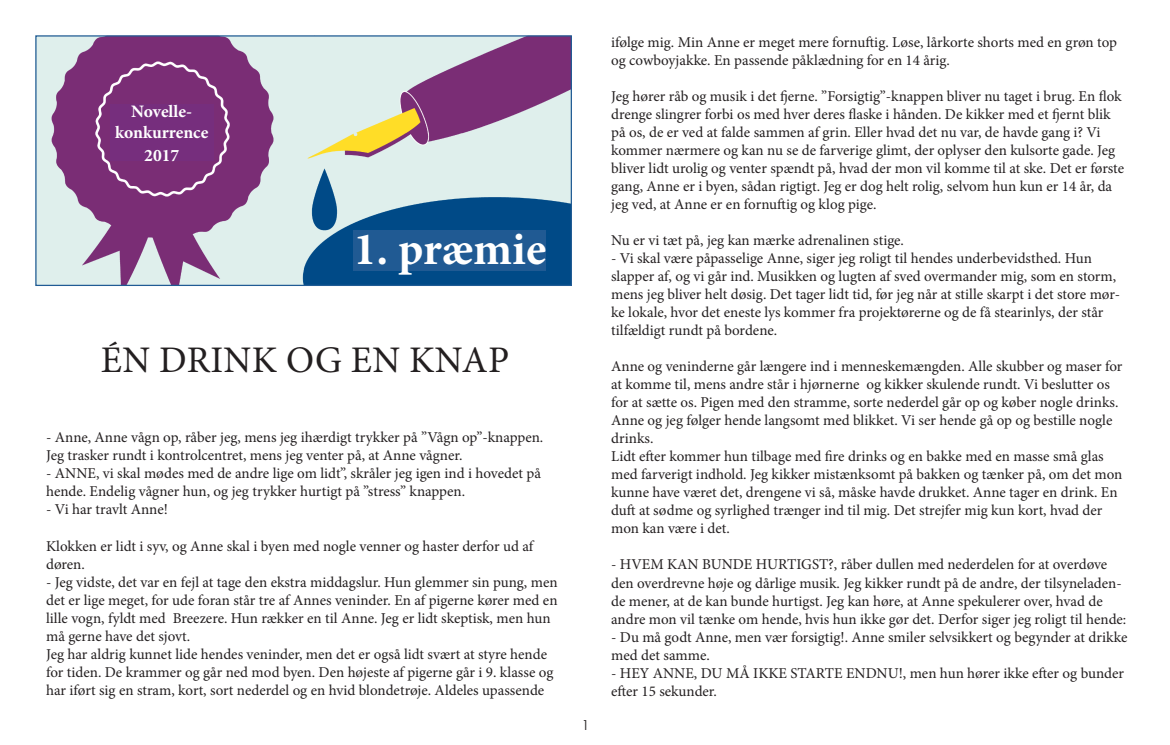
<style>
.page{position:relative;width:1170px;height:745px;background:#fff}
.page>*{position:absolute;margin:0;border:0;box-sizing:border-box;transform-origin:0 0}
.t1{font:700 46.25px "Minion Pro";color:#fff}
.t2{font:37.5px "Minion Pro";letter-spacing:.01em;color:#231f20}
.t3{font:700 17.5px "Minion Pro";color:#fff}
.t4{font:15px/18px "Minion Pro";color:#231f20}
.t5{font:13.75px "Century Gothic";color:#231f20}
</style>
<div class="page">
<img style="left:37px;top:37px;width:533px;height:247px">
<div style="left:35px;top:35px;width:537px;height:251px;border:1px solid #205b94"></div>
<div style="left:110px;top:104px;width:103px;height:56px;background:#762e7d"></div>
<div style="left:353px;top:231px;width:193px;height:40px;background:#205a93"></div>
<p class="t3" style="left:131px;top:98px;width:62px">Novelle-</p>
<p class="t3" style="left:115px;top:119px;width:95px">konkurrence</p>
<p class="t3" style="left:144px;top:143px;width:36px">2017</p>
<p class="t1" style="left:353px;top:217px;width:194px">1. præmie</p>
<p class="t2" style="left:101px;top:334px;width:410px">ÉN DRINK OG EN KNAP</p>
<p class="t4" style="left:46px;top:428px;width:499px">- Anne, Anne vågn op, råber jeg, mens jeg ihærdigt trykker på ”Vågn op”-knappen.<br>Jeg trasker rundt i kontrolcentret, mens jeg venter på, at Anne vågner.</p>
<p class="t4" style="left:46px;top:464px;width:496px">- ANNE, vi skal mødes med de andre lige om lidt”, skråler jeg igen ind i hovedet på hende. Endelig vågner hun, og jeg trykker hurtigt på ”stress” knappen.</p>
<p class="t4" style="left:46px;top:500px;width:123px">- Vi har travlt Anne!</p>
<p class="t4" style="left:46px;top:536px;width:488px">Klokken er lidt i syv, og Anne skal i byen med nogle venner og haster derfor ud af døren.</p>
<p class="t4" style="left:46px;top:572px;width:513px">- Jeg vidste, det var en fejl at tage den ekstra middagslur. Hun glemmer sin pung, men det er lige meget, for ude foran står tre af Annes veninder. En af pigerne kører med en lille vogn, fyldt med Breezere. Hun rækker en til Anne. Jeg er lidt skeptisk, men hun må gerne have det sjovt.</p>
<p class="t4" style="left:46px;top:644px;width:509px">Jeg har aldrig kunnet lide hendes veninder, men det er også lidt svært at styre hende for tiden. De krammer og går ned mod byen. Den højeste af pigerne går i 9. klasse og har iført sig en stram, kort, sort nederdel og en hvid blondetrøje. Aldeles upassende</p>
<p class="t5" style="left:581px;top:715px;width:9px">1</p>
<p class="t4" style="left:611px;top:33px;width:507px">ifølge mig. Min Anne er meget mere fornuftig. Løse, lårkorte shorts med en grøn top og cowboyjakke. En passende påklædning for en 14 årig.</p>
<p class="t4" style="left:611px;top:87px;width:514px">Jeg hører råb og musik i det fjerne. ”Forsigtig”-knappen bliver nu taget i brug. En flok drenge slingrer forbi os med hver deres flaske i hånden. De kikker med et fjernt blik på os, de er ved at falde sammen af grin. Eller hvad det nu var, de havde gang i? Vi kommer nærmere og kan nu se de farverige glimt, der oplyser den kulsorte gade. Jeg bliver lidt urolig og venter spændt på, hvad der mon vil komme til at ske. Det er første gang, Anne er i byen, sådan rigtigt. Jeg er dog helt rolig, selvom hun kun er 14 år, da jeg ved, at Anne er en fornuftig og klog pige.</p>
<p class="t4" style="left:611px;top:231px;width:294px">Nu er vi tæt på, jeg kan mærke adrenalinen stige.</p>
<p class="t4" style="left:611px;top:249px;width:510px">- Vi skal være påpasselige Anne, siger jeg roligt til hendes underbevidsthed. Hun slapper af, og vi går ind. Musikken og lugten af sved overmander mig, som en storm, mens jeg bliver helt døsig. Det tager lidt tid, før jeg når at stille skarpt i det store mør&shy;ke lokale, hvor det eneste lys kommer fra projektørerne og de få stearinlys, der står tilfældigt rundt på bordene.</p>
<p class="t4" style="left:611px;top:357px;width:513px">Anne og veninderne går længere ind i menneskemængden. Alle skubber og maser for at komme til, mens andre står i hjørnerne og kikker skulende rundt. Vi beslutter os for at sætte os. Pigen med den stramme, sorte nederdel går op og køber nogle drinks.<br>Anne og jeg følger hende langsomt med blikket. Vi ser hende gå op og bestille nogle drinks.</p>
<p class="t4" style="left:611px;top:447px;width:512px">Lidt efter kommer hun tilbage med fire drinks og en bakke med en masse små glas med farverigt indhold. Jeg kikker mistænksomt på bakken og tænker på, om det mon kunne have været det, drengene vi så, måske havde drukket. Anne tager en drink. En duft at sødme og syrlighed trænger ind til mig. Det strejfer mig kun kort, hvad der mon kan være i det.</p>
<p class="t4" style="left:611px;top:555px;width:516px">- HVEM KAN BUNDE HURTIGST?, råber dullen med nederdelen for at overdøve den overdrevne høje og dårlige musik. Jeg kikker rundt på de andre, der tilsyneladen&shy;de mener, at de kan bunde hurtigst. Jeg kan høre, at Anne spekulerer over, hvad de andre mon vil tænke om hende, hvis hun ikke gør det. Derfor siger jeg roligt til hende:</p>
<p class="t4" style="left:611px;top:627px;width:517px">- Du må godt Anne, men vær forsigtig!. Anne smiler selvsikkert og begynder at drikke med det samme.</p>
<p class="t4" style="left:611px;top:663px;width:514px">- HEY ANNE, DU MÅ IKKE STARTE ENDNU!, men hun hører ikke efter og bunder efter 15 sekunder.</p>
</div>
